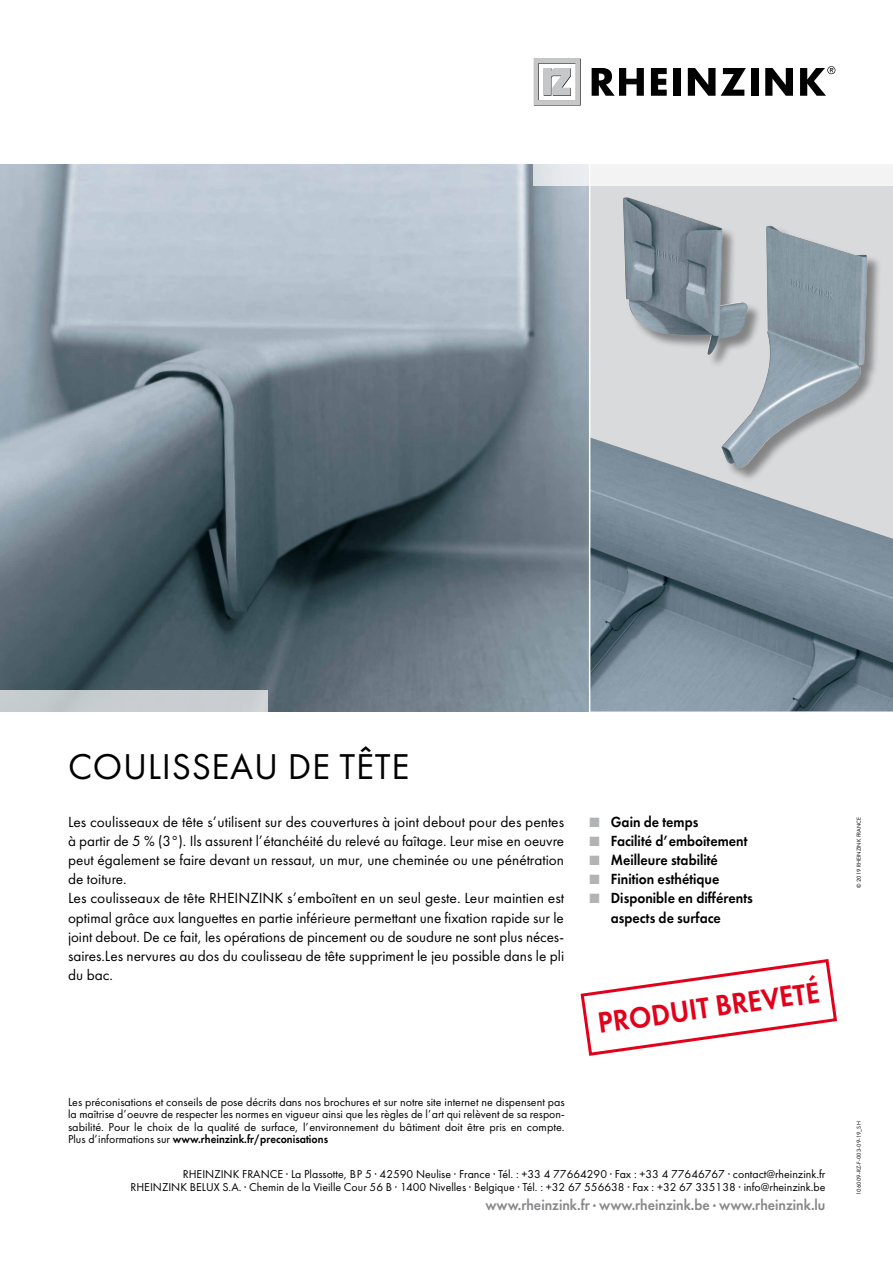
<style>
.page{position:relative;width:893px;height:1263px;background:#fff}
.page>*{position:absolute;margin:0;border:0;box-sizing:border-box;transform-origin:0 0}
.t1{font:33px "RZ Futura";letter-spacing:.02em;color:#000}
.t2{font:800 27px "RZ Futura";color:#e2001a}
.t3{font:13.5px/19.2px "RZ Futura";color:#000}
.t4{font:800 13.5px/19.2px "RZ Futura";color:#000}
.t5{font:800 13.5px "RZ Futura";color:#87888a}
.t6{font:10.5px/12.6px "RZ Futura";color:#000;text-align:justify}
.t7{font:5.25px "RZ Futura";letter-spacing:.025em;color:#000}
.t8{font:5.25px "RZ Futura";color:#000}
.s1{color:#b1b3b4}
.s2{font-weight:800}
</style>
<div class="page">
<svg style="left:592px;top:68px;width:52px;height:28px"></svg>
<svg style="left:651px;top:68px;width:16px;height:28px"></svg>
<div style="left:673px;top:68px;width:8px;height:28px;background:#000"></div>
<svg style="left:688px;top:68px;width:27px;height:28px"></svg>
<svg style="left:721px;top:68px;width:25px;height:28px"></svg>
<div style="left:751px;top:68px;width:7px;height:28px;background:#000"></div>
<svg style="left:765px;top:68px;width:28px;height:28px"></svg>
<svg style="left:800px;top:66px;width:35px;height:30px"></svg>
<svg style="left:534px;top:58px;width:47px;height:47px"></svg>
<div style="left:590px;top:164px;width:303px;height:547px;background:#d9dadb"></div>
<svg style="left:580px;top:959px;width:257px;height:97px"></svg>
<img style="left:0;top:164px;width:589px;height:547px">
<div style="left:0;top:690px;width:268px;height:21px;background:#c8cdd0"></div>
<div style="left:722px;top:226px;width:160px;height:256px;background:#000;opacity:.4"></div>
<img style="left:722px;top:226px;width:146px;height:212px">
<div style="left:623px;top:198px;width:139px;height:171px;background:#000;opacity:.4"></div>
<img style="left:623px;top:197px;width:125px;height:158px">
<img style="left:590px;top:438px;width:303px;height:273px">
<div style="left:534px;top:164px;width:359px;height:21px;background:linear-gradient(to right,#ebedf0,#f7f6f6)"></div>
<h1 class="t1" style="left:68px;top:748px;width:343px">COULISSEAU DE TÊTE</h1>
<p class="t3" style="left:68px;top:812px;width:498px">Les coulisseaux de tête s’utilisent sur des couvertures à joint debout pour des pentes à partir de 5 % (3°). Ils assurent l’étanchéité du relevé au faîtage. Leur mise en oeuvre peut également se faire devant un ressaut, un mur, une cheminée ou une pénétration de toiture.<br>Les coulisseaux de tête RHEINZINK s’emboîtent en un seul geste. Leur maintien est optimal grâce aux languettes en partie inférieure permettant une fixation rapide sur le joint debout. De ce fait, les opérations de pincement ou de soudure ne sont plus néces&shy;saires.Les nervures au dos du coulisseau de tête suppriment le jeu possible dans le pli du bac.</p>
<p class="t4" style="left:590px;top:812px;width:110px"><span class="s1">■</span> Gain de temps</p>
<p class="t4" style="left:590px;top:832px;width:159px"><span class="s1">■</span> Facilité d’emboîtement</p>
<p class="t4" style="left:590px;top:851px;width:130px"><span class="s1">■</span> Meilleure stabilité</p>
<p class="t4" style="left:590px;top:870px;width:131px"><span class="s1">■</span> Finition esthétique</p>
<p class="t4" style="left:611px;top:889px;width:143px;text-indent:-21px"><span class="s1">■</span> Disponible en différents aspects de surface</p>
<h2 class="t2" style="left:596px;top:1007px;width:225px;rotate:-8deg">PRODUIT BREVETÉ</h2>
<p class="t6" style="left:68px;top:1096px;width:498px">Les préconisations et conseils de pose décrits dans nos brochures et sur notre site internet ne dispensent pas la maîtrise d’oeuvre de respecter les normes en vigueur ainsi que les règles de l’art qui relèvent de sa respon&shy;sabilité. Pour le choix de la qualité de surface, l’environnement du bâtiment doit être pris en compte.<br>Plus d’informations sur <span class="s2">www.rheinzink.fr/preconisations</span></p>
<p class="t6" style="left:131px;top:1167px;width:696px;line-height:13.5px;text-align:right">RHEINZINK FRANCE · La Plassotte, BP 5 · 42590 Neulise · France · Tél. : +33 4 77664290 · Fax : +33 4 77646767 · contact@rheinzink.fr<br>RHEINZINK BELUX S.A. · Chemin de la Vieille Cour 56 B · 1400 Nivelles · Belgique · Tél. : +32 67 556638 · Fax : +32 67 335138 · info@rheinzink.be</p>
<p class="t5" style="left:485px;top:1197px;width:342px">www.rheinzink.fr · www.rheinzink.be · www.rheinzink.lu</p>
<p class="t8" style="left:856px;top:888px;width:72px;rotate:-90deg">© 2019 RHEINZINK FRANCE</p>
<p class="t7" style="left:856px;top:1195px;width:75px;rotate:-90deg">106009-RZ-F-003-09-19_SH</p>
</div>
